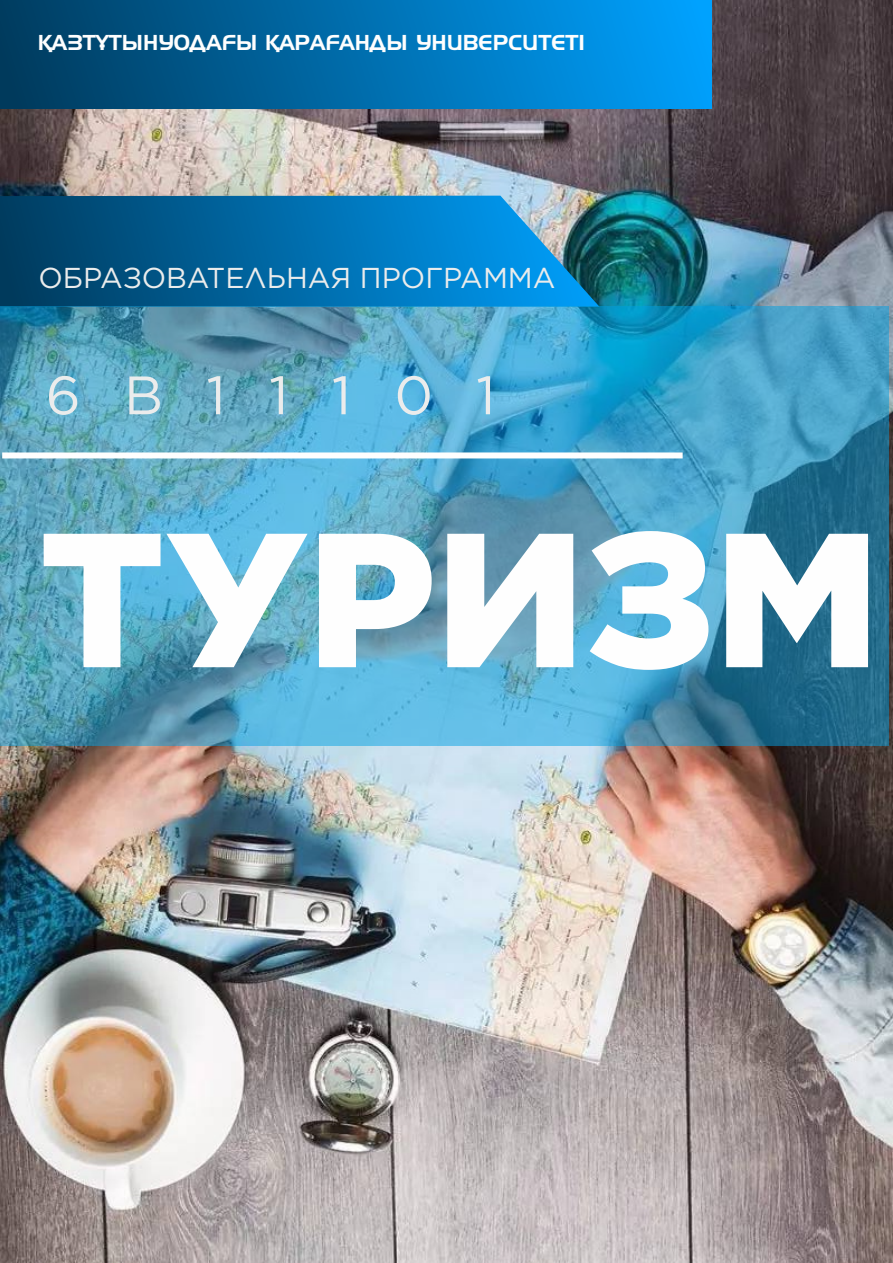
<style>
.page{position:relative;width:893px;height:1263px;background:#fff}
.page>*{position:absolute;margin:0;border:0;box-sizing:border-box;transform-origin:0 0}
.t1{font:900 190.65px "Gotham";color:#fefefe}
.t2{font:54px "Gotham";letter-spacing:.805em;color:#ebecec}
.t3{font:28.8px "Gotham";color:#ebecec}
.t4{font:21px "Asylbek M09 Handelkz";color:#fefefe}
</style>
<div class="page">
<img style="left:0;top:0;width:893px;height:1263px">
<div style="left:0;top:0;width:711px;height:108px;background:linear-gradient(to right,#003a5c,#00a1fd)"></div>
<svg style="left:0;top:196px;width:599px;height:110px;background:#096ca4"></svg>
<div style="left:0;top:306px;width:889px;height:439px;background:#00a0e3;opacity:.5"></div>
<div style="left:2px;top:452px;width:681px;height:6px;background:#fefefe"></div>
<p class="t4" style="left:38px;top:35px;width:549px">ҚАЗТҰТЫНУОДАҒЫ ҚАРАҒАНДЫ УНИВЕРСИТЕТІ</p>
<h3 class="t3" style="left:39px;top:265px;width:519px">ОБРАЗОВАТЕЛЬНАЯ ПРОГРАММА</h3>
<h2 class="t2" style="left:46px;top:371px;width:451px">6В11101</h2>
<h1 class="t1" style="left:39px;top:515px;width:842px">ТУРИЗМ</h1>
</div>
